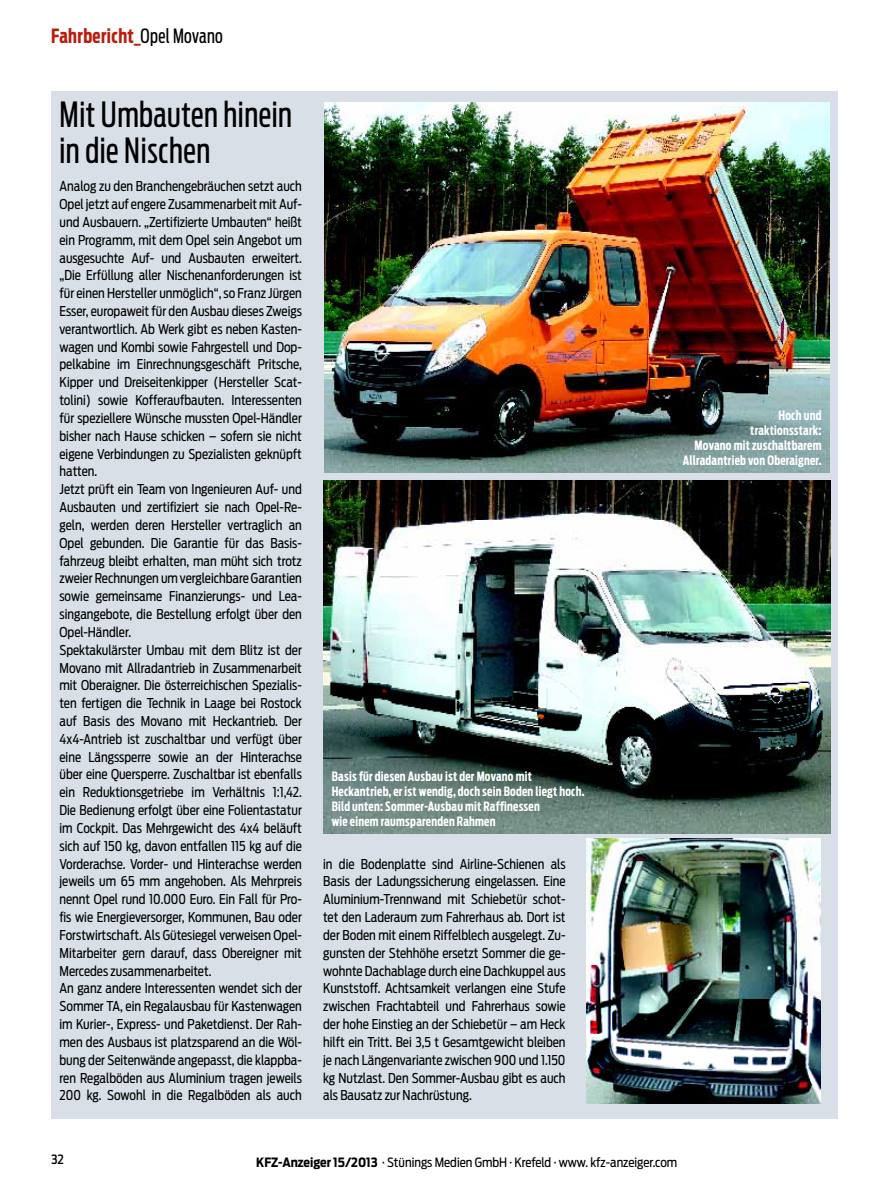
<style>
.page{position:relative;width:893px;height:1191px;background:#fff}
.page>*{position:absolute;margin:0;border:0;box-sizing:border-box;transform-origin:0 0}
.t1{font:34.5px/36px "Antenna Extra Cond";letter-spacing:.015em;color:#000}
.t2{font:700 19.5px "Antenna Extra Cond";letter-spacing:.02em;color:#b91d0e}
.t3{font:13.5px/17.9px "Antenna Cond";color:#000;scale:.95 1}
.t4{font:700 12.75px/15px "Antenna Extra Cond";letter-spacing:.02em;color:#fff;text-align:right}
.t5{font:12.75px "Antenna Cond";color:#000}
.t6{font:500 12.75px "Antenna Cond";color:#000}
.s1{font-weight:400;color:#000}
.s2{font-weight:700}
</style>
<div class="page">
<div style="left:51px;top:91px;width:787px;height:1027px;background:#d8dfe7"></div>
<img style="left:324px;top:102px;width:505px;height:370px">
<img style="left:323px;top:480px;width:507px;height:353px">
<img style="left:587px;top:838px;width:234px;height:266px">
<h2 class="t2" style="left:51px;top:24px;width:173px">Fahrbericht_<span class="s1">Opel Movano</span></h2>
<h1 class="t1" style="left:60px;top:96px;width:234px">Mit Umbauten hinein in die Nischen</h1>
<p class="t3" style="left:60px;top:177px;width:257px">Analog zu den Branchengebräuchen setzt auch Opel jetzt auf engere Zusammenarbeit mit Auf&shy;und Ausbauern. „Zertifizierte Umbauten“ heißt ein Programm, mit dem Opel sein Angebot um ausgesuchte Auf- und Ausbauten erweitert. „Die Erfüllung aller Nischenanforderungen ist für einen Hersteller unmöglich“, so Franz Jürgen Esser, europaweit für den Ausbau dieses Zweigs verantwortlich. Ab Werk gibt es neben Kasten&shy;wagen und Kombi sowie Fahrgestell und Dop&shy;pelkabine im Einrechnungsgeschäft Pritsche, Kipper und Dreiseitenkipper (Hersteller Scat&shy;tolini) sowie Kofferaufbauten. Interessenten für speziellere Wünsche mussten Opel-Händler bisher nach Hause schicken – sofern sie nicht eigene Verbindungen zu Spezialisten geknüpft hatten.<br>Jetzt prüft ein Team von Ingenieuren Auf- und Ausbauten und zertifiziert sie nach Opel-Re&shy;geln, werden deren Hersteller vertraglich an Opel gebunden. Die Garantie für das Basis&shy;fahrzeug bleibt erhalten, man müht sich trotz zweier Rechnungen um vergleichbare Garantien sowie gemeinsame Finanzierungs- und Lea&shy;singangebote, die Bestellung erfolgt über den Opel-Händler.<br>Spektakulärster Umbau mit dem Blitz ist der Movano mit Allradantrieb in Zusammenarbeit mit Oberaigner. Die österreichischen Spezialis&shy;ten fertigen die Technik in Laage bei Rostock auf Basis des Movano mit Heckantrieb. Der 4x4-Antrieb ist zuschaltbar und verfügt über eine Längssperre sowie an der Hinterachse über eine Quersperre. Zuschaltbar ist ebenfalls ein Reduktionsgetriebe im Verhältnis 1:1,42.<br>Die Bedienung erfolgt über eine Folientastatur im Cockpit. Das Mehrgewicht des 4x4 beläuft sich auf 150 kg, davon entfallen 115 kg auf die Vorderachse. Vorder- und Hinterachse werden jeweils um 65 mm angehoben. Als Mehrpreis nennt Opel rund 10.000 Euro. Ein Fall für Pro&shy;fis wie Energieversorger, Kommunen, Bau oder Forstwirtschaft. Als Gütesiegel verweisen Opel-Mitarbeiter gern darauf, dass Obereigner mit Mercedes zusammenarbeitet.<br>An ganz andere Interessenten wendet sich der Sommer TA, ein Regalausbau für Kastenwagen im Kurier-, Express- und Paketdienst. Der Rah&shy;men des Ausbaus ist platzsparend an die Wöl&shy;bung der Seitenwände angepasst, die klappba&shy;ren Regalböden aus Aluminium tragen jeweils 200 kg. Sowohl in die Regalböden als auch</p>
<p class="t4" style="left:332px;top:769px;width:254px;text-align:left">Basis für diesen Ausbau ist der Movano mit Heckantrieb, er ist wendig, doch sein Boden liegt hoch.<br>Bild unten: Sommer-Ausbau mit Raffinessen<br>wie einem raumsparenden Rahmen</p>
<p class="t3" style="left:323px;top:855px;width:257px;text-align:justify">in die Bodenplatte sind Airline-Schienen als Basis der Ladungssicherung eingelassen. Eine Aluminium-Trennwand mit Schiebetür schot&shy;tet den Laderaum zum Fahrerhaus ab. Dort ist der Boden mit einem Riffelblech ausgelegt. Zu&shy;gunsten der Stehhöhe ersetzt Sommer die ge&shy;wohnte Dachablage durch eine Dachkuppel aus Kunststoff. Achtsamkeit verlangen eine Stufe zwischen Frachtabteil und Fahrerhaus sowie der hohe Einstieg an der Schiebetür – am Heck hilft ein Tritt. Bei 3,5 t Gesamtgewicht bleiben je nach Längenvariante zwischen 900 und 1.150 kg Nutzlast. Den Sommer-Ausbau gibt es auch als Bausatz zur Nachrüstung.</p>
<p class="t4" style="left:683px;top:407px;width:140px">Hoch und<br>traktionsstark:<br>Movano mit zuschaltbarem<br>Allradantrieb von Oberaigner.</p>
<p class="t6" style="left:51px;top:1151px;width:14px">32</p>
<p class="t5" style="left:256px;top:1154px;width:422px"><span class="s2">KFZ-Anzeiger 15/2013</span> · Stünings Medien GmbH · Krefeld · www. kfz-anzeiger.com</p>
</div>
